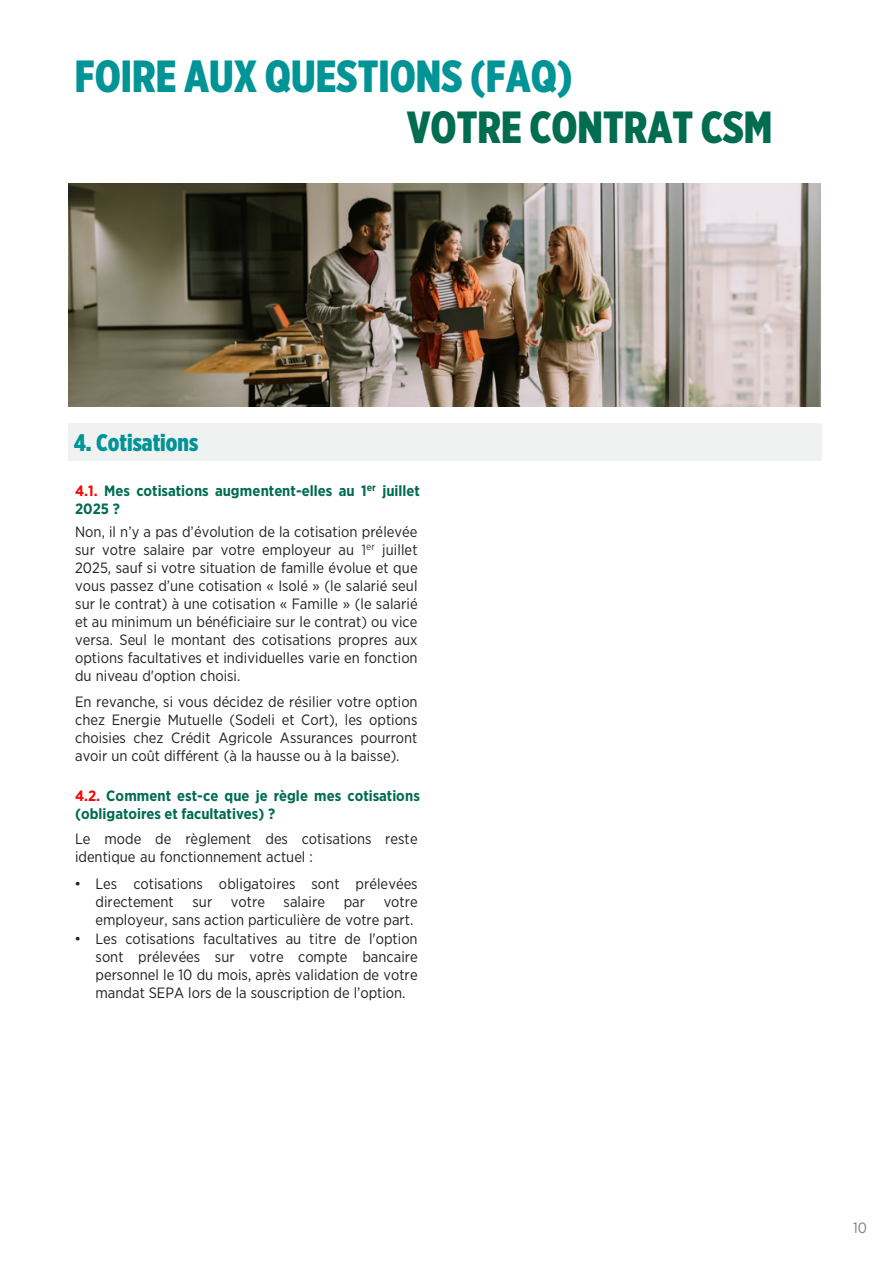
<style>
.page{position:relative;width:893px;height:1264px;background:#fff}
.page>*{position:absolute;margin:0;border:0;box-sizing:border-box;transform-origin:0 0}
.t1{font:900 45px "Gotham X Narrow";color:#009496}
.t2{font:900 45px "Gotham X Narrow";color:#006c50}
.t3{font:900 24px "Gotham X Narrow";color:#009496}
.t4{font:15px/18px "Gotham Narrow";color:#221f1f;text-align:justify}
.t5{font:700 15px/18px "Gotham Narrow";color:#006c50}
.t6{font:15px "Gotham Narrow";color:#7f7f7f}
.s1{color:#f00}
.s2{color:#3e3b3b}
.s3{font-family:"Arial"}
</style>
<div class="page">
<div style="left:68px;top:423px;width:754px;height:38px;background:#f0f1f1"></div>
<img style="left:68px;top:184px;width:752px;height:223px">
<h2 class="t1" style="left:75px;top:48px;width:499px">FOIRE AUX QUESTIONS (FAQ)</h2>
<h2 class="t2" style="left:406px;top:99px;width:367px">VOTRE CONTRAT CSM</h2>
<p class="t3" style="left:74px;top:428px;width:126px">4. Cotisations</p>
<p class="t5" style="left:75px;top:481px;width:346px"><span class="s1">4.1.</span> Mes cotisations augmentent-elles au 1<sup>er</sup> juillet<br>2025 ?</p>
<p class="t4" style="left:75px;top:522px;width:344px">Non, il n’y a pas d’évolution de la cotisation prélevée sur votre salaire par votre employeur au <span class="s2">1</span><sup>er</sup> juillet 2025, sauf si votre situation de famille évolue et que vous passez d’une cotisation « Isolé » (le salarié seul sur le contrat) à une cotisation « Famille » (le salarié et au minimum un bénéficiaire sur le contrat) ou vice versa. Seul le montant des cotisations propres aux options facultatives et individuelles varie en fonction du niveau d'option choisi.</p>
<p class="t4" style="left:75px;top:693px;width:344px">En revanche, si vous décidez de résilier votre option chez Energie Mutuelle (Sodeli et Cort), les options choisies chez Crédit Agricole Assurances pourront avoir un coût différent (à la hausse ou à la baisse).</p>
<p class="t5" style="left:75px;top:786px;width:346px"><span class="s1">4.2.</span> Comment est-ce que je règle mes cotisations (obligatoires et facultatives) ?</p>
<p class="t4" style="left:75px;top:829px;width:344px">Le mode de règlement des cotisations reste identique au fonctionnement actuel :</p>
<p class="t4" style="left:95px;top:874px;width:323px;text-indent:-20px"><span class="s3">•</span> Les cotisations obligatoires sont prélevées directement sur</p>
<p class="t4" style="left:231px;top:892px;width:135px">votre salaire par</p>
<p class="t4" style="left:95px;top:892px;width:324px;text-indent:288px">votre employeur, sans action particulière de votre part.</p>
<p class="t4" style="left:95px;top:929px;width:323px;text-indent:-20px"><span class="s3">•</span> Les cotisations facultatives au titre de l'option sont prélevées sur votre compte bancaire personnel le 10 du mois, après validation de votre mandat SEPA lors de la souscription de l’option.</p>
<p class="t6" style="left:853px;top:1218px;width:15px">10</p>
</div>
